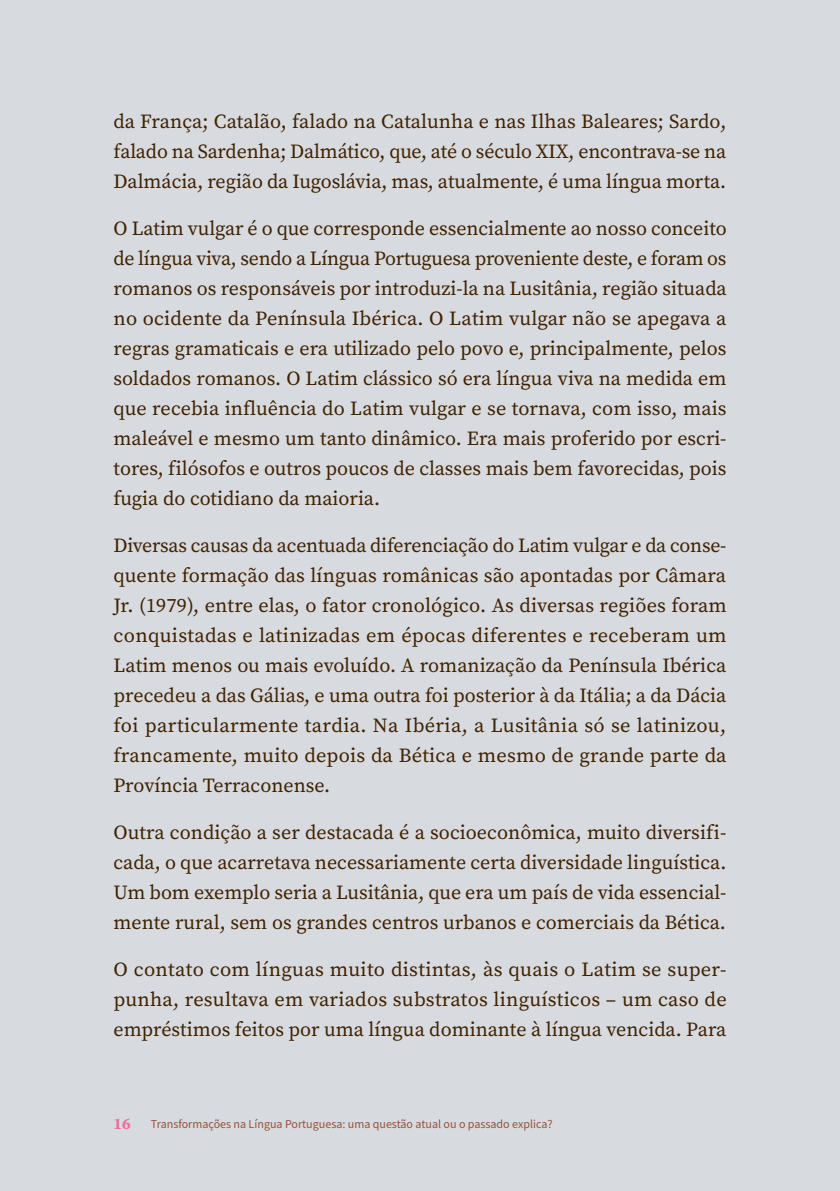
<style>
.page{position:relative;width:840px;height:1191px;background:#fff}
.page>*{position:absolute;margin:0;border:0;box-sizing:border-box;transform-origin:0 0}
.corpo_texto_UEMG{font:20px/30px "Source Serif Pro";color:#402200;text-align:justify}
.t1{font:700 16px "Source Serif Pro";color:#ef6d9a}
.t2{font:12px "Source Sans Pro";color:#994f38}
</style>
<div class="page">
<div style="left:0;top:0;width:839px;height:1191px;background:#d7dadf"></div>
<p class="corpo_texto_UEMG" style="left:113px;top:106px;width:614px">da França; Catalão, falado na Catalunha e nas Ilhas Baleares; Sardo, falado na Sardenha; Dalmático, que, até o século XIX, encontrava-se na Dalmácia, região da Iugoslávia, mas, atualmente, é uma língua morta.</p>
<p class="corpo_texto_UEMG" style="left:113px;top:213px;width:614px">O Latim vulgar é o que corresponde essencialmente ao nosso conceito de língua viva, sendo a Língua Portuguesa proveniente deste, e foram os romanos os responsáveis por introduzi-la na Lusitânia, região situada no ocidente da Península Ibérica. O Latim vulgar não se apegava a regras gramaticais e era utilizado pelo povo e, principalmente, pelos soldados romanos. O Latim clássico só era língua viva na medida em que recebia influência do Latim vulgar e se tornava, com isso, mais maleável e mesmo um tanto dinâmico. Era mais proferido por escri&shy;tores, filósofos e outros poucos de classes mais bem favorecidas, pois fugia do cotidiano da maioria.</p>
<p class="corpo_texto_UEMG" style="left:113px;top:530px;width:614px">Diversas causas da acentuada diferenciação do Latim vulgar e da conse&shy;quente formação das línguas românicas são apontadas por Câmara Jr. (1979), entre elas, o fator cronológico. As diversas regiões foram conquistadas e latinizadas em épocas diferentes e receberam um Latim menos ou mais evoluído. A romanização da Península Ibérica precedeu a das Gálias, e uma outra foi posterior à da Itália; a da Dácia foi particularmente tardia. Na Ibéria, a Lusitânia só se latinizou, francamente, muito depois da Bética e mesmo de grande parte da Província Terraconense.</p>
<p class="corpo_texto_UEMG" style="left:113px;top:817px;width:614px">Outra condição a ser destacada é a socioeconômica, muito diversifi&shy;cada, o que acarretava necessariamente certa diversidade linguística.<br>Um bom exemplo seria a Lusitânia, que era um país de vida essencial&shy;mente rural, sem os grandes centros urbanos e comerciais da Bética.</p>
<p class="corpo_texto_UEMG" style="left:113px;top:954px;width:614px">O contato com línguas muito distintas, às quais o Latim se super&shy;punha, resultava em variados substratos linguísticos – um caso de empréstimos feitos por uma língua dominante à língua vencida. Para</p>
<p class="t1" style="left:113px;top:1112px;width:19px">16</p>
<p class="t2" style="left:151px;top:1116px;width:403px">Transformações na Língua Portuguesa: uma questão atual ou o passado explica?</p>
</div>
